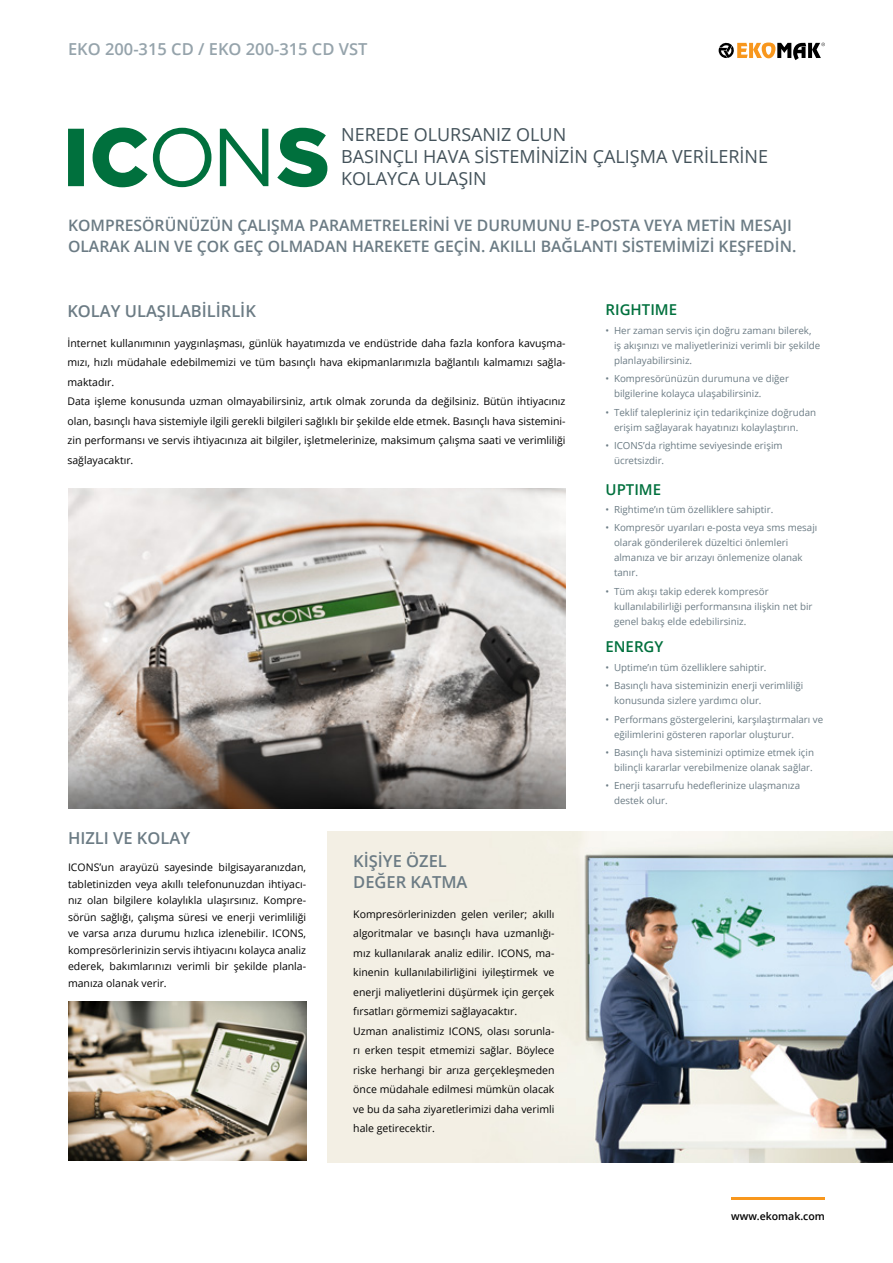
<style>
.page{position:relative;width:893px;height:1263px;background:#fff}
.page>*{position:absolute;margin:0;border:0;box-sizing:border-box;transform-origin:0 0}
.t1{font:18px/21.6px "Open Sans";color:#43525a}
.t2{font:600 16.5px/21px "Open Sans";color:#6b7b84}
.t3{font:600 16.5px "Open Sans";color:#95a3ab}
.t4{font:600 15.75px/21px "Open Sans";color:#6b7b84}
.t5{font:600 15px "Open Sans";color:#00703d}
.t6{font:10.5px/19.5px "Open Sans";color:#000}
.t7{font:600 10.5px "Open Sans";color:#000}
.t8{font:9.75px/15px "Open Sans";color:#6b7b84}
</style>
<div class="page">
<hr style="left:731px;top:1197px;width:94px;height:3px;background:#f8971d">
<svg style="left:719px;top:42px;width:106px;height:18px"></svg>
<img style="left:327px;top:832px;width:566px;height:330px">
<img style="left:68px;top:1002px;width:238px;height:159px">
<img style="left:68px;top:489px;width:498px;height:320px">
<svg style="left:68px;top:128px;width:259px;height:59px"></svg>
<h2 class="t3" style="left:68px;top:38px;width:301px">EKO 200-315 CD / EKO 200-315 CD VST</h2>
<h1 class="t1" style="left:341px;top:124px;width:428px">NEREDE OLURSANIZ OLUN<br>BASINÇLI HAVA SISTEMI NIZI N ÇALIŞMA VERI LERI NE<br>KOLAYCA ULAŞIN</h1>
<h3 class="t4" style="left:68px;top:214px;width:730px">KOMPRESÖRÜNÜZÜN ÇALIŞMA PARAMETRELERI NI VE DURUMUNU E-POSTA VEYA METI N MESAJI<br>OLARAK ALIN VE ÇOK GEÇ OLMADAN HAREKETE GEÇI N. AKILLI BAĞLANTI SİSTEMİMİZİ KEŞFEDI N.</h3>
<h2 class="t2" style="left:67px;top:300px;width:190px">KOLAY ULAŞILABİLİRLİK</h2>
<p class="t6" style="left:67px;top:333px;width:500px">İnternet kullanımının yaygınlaşması, günlük hayatımızda ve endüstride daha fazla konfora kavuşma&shy;mızı, hızlı müdahale edebilmemizi ve tüm basınçlı hava ekipmanlarımızla bağlantılı kalmamızı sağla&shy;maktadır.<br>Data işleme konusunda uzman olmayabilirsiniz, artık olmak zorunda da değilsiniz. Bütün ihtiyacınız olan, basınçlı hava sistemiyle ilgili gerekli bilgileri sağlıklı bir şekilde elde etmek. Basınçlı hava sistemini&shy;zin performansı ve servis ihtiyacınıza ait bilgiler, işletmelerinize, maksimum çalışma saati ve verimliliği sağlayacaktır.</p>
<h2 class="t2" style="left:68px;top:827px;width:124px">HIZLI VE KOLAY</h2>
<p class="t6" style="left:68px;top:859px;width:240px;line-height:16.5px;text-align:justify">ICONS’un arayüzü sayesinde bilgisayaranızdan, tabletinizden veya akıllı telefonunuzdan ihtiyacı&shy;nız olan bilgilere kolaylıkla ulaşırsınız. Kompre&shy;sörün sağlığı, çalışma süresi ve enerji verimliliği ve varsa arıza durumu hızlıca izlenebilir. ICONS, kompresörlerinizin servis ihtiyacını kolayca analiz ederek, bakımlarınızı verimli bir şekilde planla&shy;manıza olanak verir.</p>
<h2 class="t2" style="left:353px;top:850px;width:116px">KİŞİYE ÖZEL<br>DEĞER KATMA</h2>
<p class="t6" style="left:353px;top:904px;width:203px">Kompresörlerinizden gelen veriler; akıllı algoritmalar ve basınçlı hava uzmanlığı&shy;mız kullanılarak analiz edilir. ICONS, ma&shy;kinenin kullanılabilirliğini iyileştirmek ve enerji maliyetlerini düşürmek için gerçek fırsatları görmemizi sağlayacaktır.<br>Uzman analistimiz ICONS, olası sorunla&shy;rı erken tespit etmemizi sağlar. Böylece riske herhangi bir arıza gerçekleşmeden önce müdahale edilmesi mümkün olacak ve bu da saha ziyaretlerimizi daha verimli hale getirecektir.</p>
<h3 class="t5" style="left:605px;top:300px;width:73px">RIGHTIME</h3>
<p class="t8" style="left:614px;top:323px;width:208px;text-indent:-9px">• Her zaman servis için doğru zamanı bilerek, iş akışınızı ve maliyetlerinizi verimli bir şekilde planlayabilirsiniz.</p>
<p class="t8" style="left:614px;top:371px;width:176px;text-indent:-9px">• Kompresörünüzün durumuna ve diğer bilgilerine kolayca ulaşabilirsiniz.</p>
<p class="t8" style="left:614px;top:404px;width:204px;text-indent:-9px">• Teklif talepleriniz için tedarikçinize doğrudan erişim sağlayarak hayatınızı kolaylaştırın.</p>
<p class="t8" style="left:614px;top:438px;width:170px;text-indent:-9px">• ICONS’da rightime seviyesinde erişim ücretsizdir.</p>
<h3 class="t5" style="left:605px;top:479px;width:57px">UPTIME</h3>
<p class="t8" style="left:605px;top:502px;width:169px">• Rightime’ın tüm özelliklere sahiptir.</p>
<p class="t8" style="left:614px;top:520px;width:205px;text-indent:-9px">• Kompresör uyarıları e-posta veya sms mesajı olarak gönderilerek düzeltici önlemleri almanıza ve bir arızayı önlemenize olanak tanır.</p>
<p class="t8" style="left:614px;top:583px;width:200px;text-indent:-9px">• Tüm akışı takip ederek kompresör kullanılabilirliği performansına ilişkin net bir genel bakış elde edebilirsiniz.</p>
<h3 class="t5" style="left:605px;top:637px;width:59px">ENERGY</h3>
<p class="t8" style="left:605px;top:659px;width:163px">• Uptime’ın tüm özelliklere sahiptir.</p>
<p class="t8" style="left:614px;top:678px;width:191px;text-indent:-9px">• Basınçlı hava sisteminizin enerji verimliliği konusunda sizlere yardımcı olur.</p>
<p class="t8" style="left:614px;top:711px;width:211px;text-indent:-9px">• Performans göstergelerini, karşılaştırmaları ve eğilimlerini gösteren raporlar oluşturur.</p>
<p class="t8" style="left:605px;top:745px;width:210px;text-align:right">• Basınçlı hava sisteminizi optimize etmek için bilinçli kararlar verebilmenize olanak sağlar.</p>
<p class="t8" style="left:614px;top:778px;width:188px;text-indent:-9px">• Enerji tasarrufu hedeflerinize ulaşmanıza destek olur.</p>
<p class="t7" style="left:731px;top:1209px;width:95px">www.ekomak.com</p>
</div>
